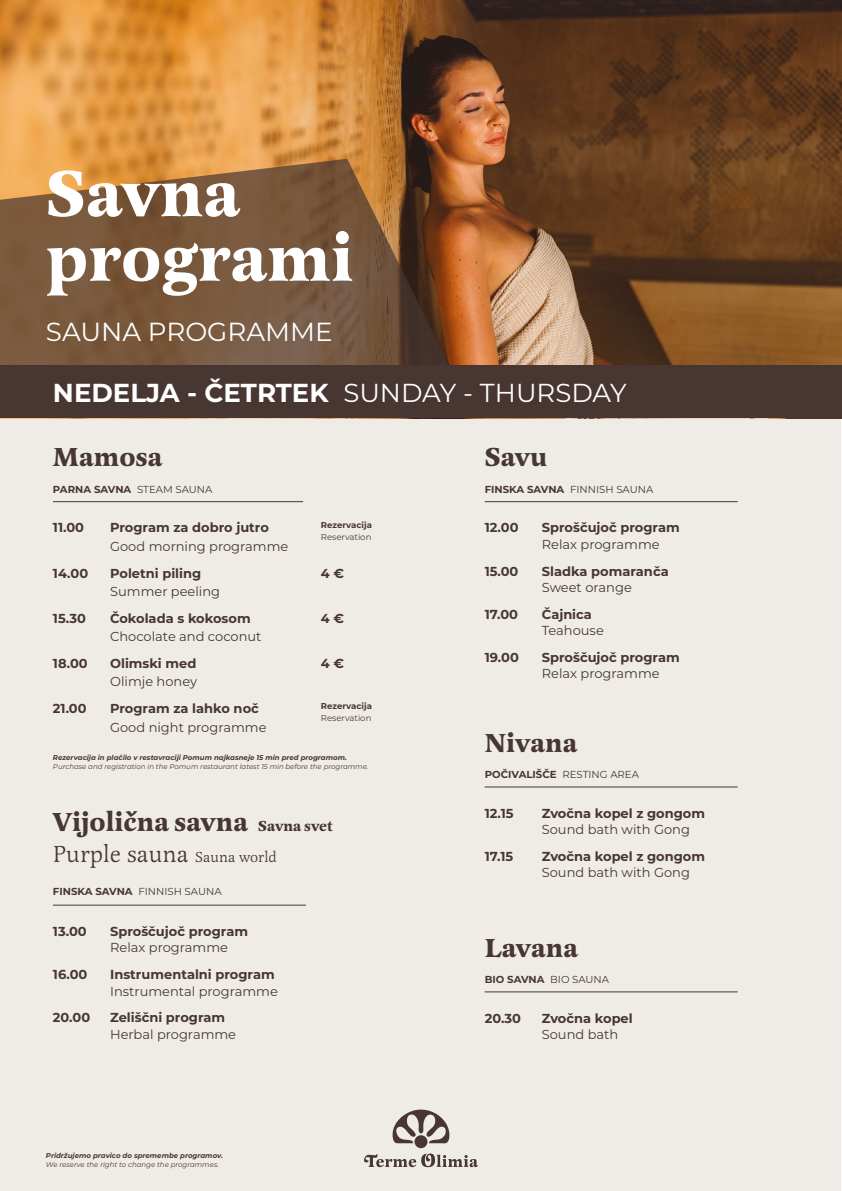
<style>
.page{position:relative;width:842px;height:1191px;background:#fff}
.page>*{position:absolute;margin:0;border:0;box-sizing:border-box;transform-origin:0 0}
.t1{font:700 67.5px/64.6px "Latienne Pro";color:#fff}
.t2{font:700 27px "Latienne Pro";color:#473631}
.t3{font:26.1px "Montserrat";color:#fff}
.t4{font:700 26px "Montserrat";color:#fff}
.t5{font:24px "Latienne Pro";color:#473631}
.t6{font:700 13px "Montserrat";color:#473631}
.t7{font:13px "Montserrat";color:#473631}
.t8{font:700 10.2px "Montserrat";color:#473631}
.t9{font:10.2px "Montserrat";color:#473631}
.t10{font:700 8.5px "Montserrat";color:#473631}
.t11{font:8.5px "Montserrat";color:#473631}
.t12{font:italic 7px "Montserrat";color:#473631}
.t13{font:italic 700 7px "Montserrat";color:#473631}
.s1{font-weight:400}
.s2{font-size:15px}
.s3{font-weight:700}
</style>
<div class="page">
<div style="left:0;top:6px;width:841px;height:1185px;background:#efece8"></div>
<svg style="left:364px;top:1109px;width:114px;height:58px"></svg>
<hr style="left:53px;top:501px;width:250px;height:1px;background:#473631">
<hr style="left:485px;top:501px;width:253px;height:1px;background:#473631">
<hr style="left:485px;top:786px;width:253px;height:1px;background:#473631">
<hr style="left:485px;top:991px;width:253px;height:1px;background:#473631">
<hr style="left:53px;top:904px;width:253px;height:1px;background:#473631">
<img style="left:0;top:0;width:841px;height:365px">
<div style="left:0;top:365px;width:842px;height:53px;background:#473631"></div>
<svg style="left:0;top:159px;width:449px;height:206px;background:#7e5a3a"></svg>
<h1 class="t1" style="left:46px;top:161px;width:309px">Savna programi</h1>
<h3 class="t3" style="left:46px;top:313px;width:288px">SAUNA PROGRAMME</h3>
<h3 class="t4" style="left:53px;top:374px;width:575px">NEDELJA - ČETRTEK <span class="s1">SUNDAY - THURSDAY</span></h3>
<h2 class="t2" style="left:53px;top:440px;width:111px">Mamosa</h2>
<p class="t8" style="left:53px;top:481px;width:161px">PARNA SAVNA <span class="s1">STEAM SAUNA</span></p>
<p class="t6" style="left:53px;top:518px;width:33px">11.00</p>
<p class="t6" style="left:110px;top:518px;width:160px">Program za dobro jutro</p>
<p class="t7" style="left:110px;top:537px;width:180px">Good morning programme</p>
<p class="t10" style="left:321px;top:519px;width:53px">Rezervacija</p>
<p class="t11" style="left:321px;top:531px;width:52px">Reservation</p>
<p class="t6" style="left:53px;top:563px;width:37px">14.00</p>
<p class="t6" style="left:110px;top:563px;width:93px">Poletni piling</p>
<p class="t6" style="left:321px;top:563px;width:25px">4 €</p>
<p class="t7" style="left:110px;top:582px;width:112px">Summer peeling</p>
<p class="t6" style="left:53px;top:609px;width:34px">15.30</p>
<p class="t6" style="left:110px;top:609px;width:142px">Čokolada s kokosom</p>
<p class="t6" style="left:321px;top:609px;width:25px">4 €</p>
<p class="t7" style="left:110px;top:627px;width:153px">Chocolate and coconut</p>
<p class="t6" style="left:53px;top:654px;width:36px">18.00</p>
<p class="t6" style="left:110px;top:654px;width:88px">Olimski med</p>
<p class="t6" style="left:321px;top:654px;width:25px">4 €</p>
<p class="t7" style="left:110px;top:673px;width:89px">Olimje honey</p>
<p class="t6" style="left:53px;top:699px;width:35px">21.00</p>
<p class="t6" style="left:110px;top:699px;width:150px">Program za lahko noč</p>
<p class="t7" style="left:110px;top:718px;width:158px">Good night programme</p>
<p class="t10" style="left:321px;top:699px;width:53px">Rezervacija</p>
<p class="t11" style="left:321px;top:712px;width:52px">Reservation</p>
<p class="t13" style="left:53px;top:752px;width:295px">Rezervacija in plačilo v restavraciji Pomum najkasneje 15 min pred programom.</p>
<p class="t12" style="left:53px;top:761px;width:317px">Purchase and registration in the Pomum restaurant latest 15 min before the programme.</p>
<h2 class="t2" style="left:53px;top:804px;width:281px">Vijolična savna <span class="s2">Savna svet</span></h2>
<h3 class="t5" style="left:53px;top:839px;width:225px">Purple sauna <span class="s2">Sauna world</span></h3>
<p class="t9" style="left:53px;top:884px;width:170px"><span class="s3">FINSKA SAVNA</span> FINNISH SAUNA</p>
<p class="t6" style="left:53px;top:922px;width:35px">13.00</p>
<p class="t6" style="left:110px;top:922px;width:139px">Sproščujoč program</p>
<p class="t7" style="left:110px;top:938px;width:119px">Relax programme</p>
<p class="t6" style="left:53px;top:965px;width:36px">16.00</p>
<p class="t6" style="left:110px;top:965px;width:166px">Instrumentalni program</p>
<p class="t7" style="left:110px;top:982px;width:169px">Instrumental programme</p>
<p class="t6" style="left:53px;top:1008px;width:39px">20.00</p>
<p class="t6" style="left:110px;top:1008px;width:117px">Zeliščni program</p>
<p class="t7" style="left:110px;top:1025px;width:128px">Herbal programme</p>
<p class="t13" style="left:46px;top:1150px;width:178px">Pridržujemo pravico do spremembe programov.</p>
<p class="t12" style="left:46px;top:1159px;width:174px">We reserve the right to change the programmes.</p>
<h2 class="t2" style="left:485px;top:440px;width:64px">Savu</h2>
<p class="t9" style="left:485px;top:482px;width:170px"><span class="s3">FINSKA SAVNA</span> FINNISH SAUNA</p>
<p class="t6" style="left:485px;top:518px;width:35px">12.00</p>
<p class="t6" style="left:542px;top:518px;width:139px">Sproščujoč program</p>
<p class="t7" style="left:542px;top:535px;width:119px">Relax programme</p>
<p class="t6" style="left:485px;top:561px;width:35px">15.00</p>
<p class="t6" style="left:542px;top:561px;width:128px">Sladka pomaranča</p>
<p class="t7" style="left:542px;top:578px;width:91px">Sweet orange</p>
<p class="t6" style="left:485px;top:605px;width:35px">17.00</p>
<p class="t6" style="left:542px;top:605px;width:52px">Čajnica</p>
<p class="t7" style="left:542px;top:621px;width:64px">Teahouse</p>
<p class="t6" style="left:485px;top:648px;width:36px">19.00</p>
<p class="t6" style="left:542px;top:648px;width:139px">Sproščujoč program</p>
<p class="t7" style="left:542px;top:665px;width:119px">Relax programme</p>
<h2 class="t2" style="left:485px;top:725px;width:94px">Nivana</h2>
<p class="t8" style="left:485px;top:767px;width:156px">POČIVALIŠČE <span class="s1">RESTING AREA</span></p>
<p class="t6" style="left:485px;top:804px;width:30px">12.15</p>
<p class="t6" style="left:485px;top:846px;width:30px">17.15</p>
<p class="t6" style="left:542px;top:804px;width:165px">Zvočna kopel z gongom</p>
<p class="t7" style="left:542px;top:820px;width:150px">Sound bath with Gong</p>
<p class="t6" style="left:542px;top:846px;width:165px">Zvočna kopel z gongom</p>
<p class="t7" style="left:542px;top:863px;width:150px">Sound bath with Gong</p>
<h2 class="t2" style="left:485px;top:930px;width:95px">Lavana</h2>
<p class="t8" style="left:485px;top:972px;width:126px">BIO SAVNA <span class="s1">BIO SAUNA</span></p>
<p class="t6" style="left:485px;top:1008px;width:38px">20.30</p>
<p class="t6" style="left:542px;top:1008px;width:92px">Zvočna kopel</p>
<p class="t7" style="left:542px;top:1025px;width:78px">Sound bath</p>
</div>
